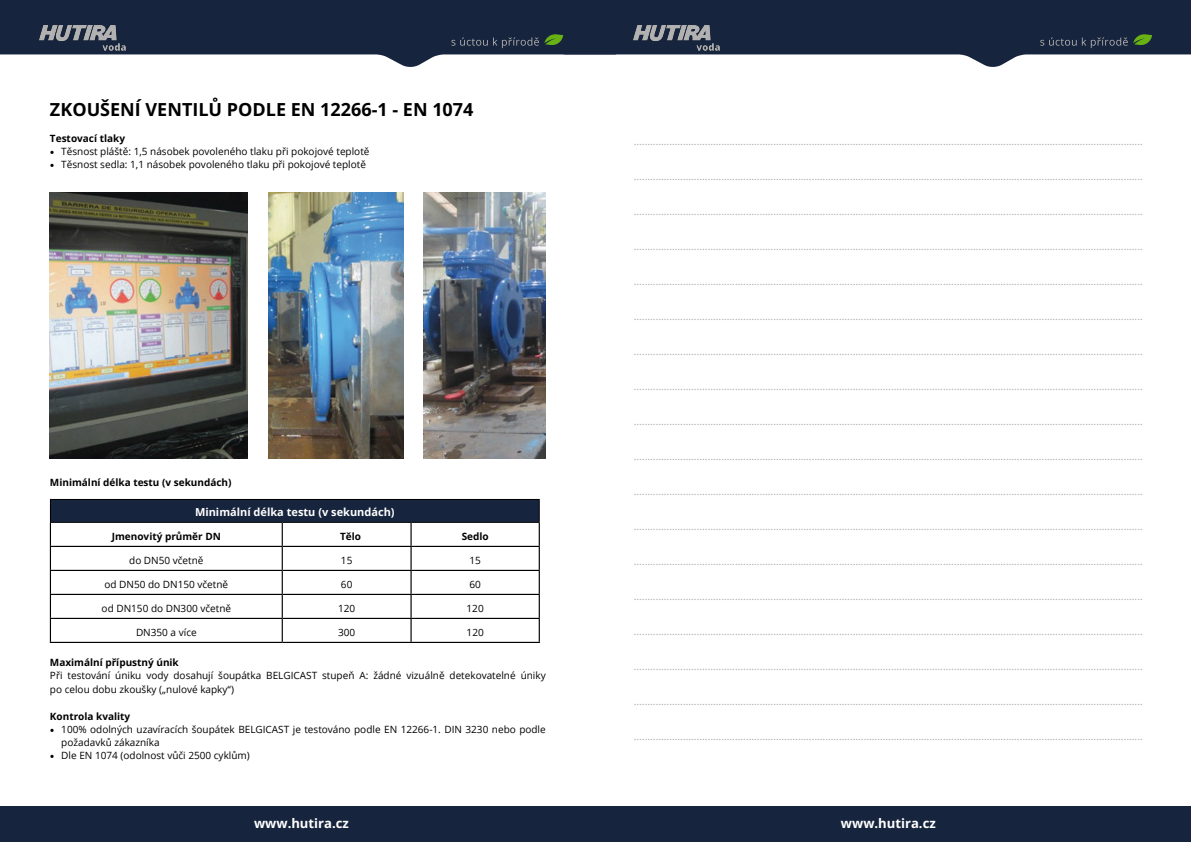
<style>
.page{position:relative;width:1191px;height:842px;background:#fff}
.page>*{position:absolute;margin:0;border:0;box-sizing:border-box;transform-origin:0 0}
.t1{font:700 18px "Open Sans";color:#000}
.t2{font:700 13.1px "Open Sans";color:#fff}
.t3{font:12px "Minion Pro";color:#b3b2b2}
.t4{font:700 11px "Open Sans";color:#fff}
.t5{font:10px/14px "Open Sans";color:#000}
.t6{font:700 10px "Open Sans";color:#000}
.s1{font-family:"Minion Pro";font-size:12px}
</style>
<div class="page">
<img style="left:50px;top:193px;width:198px;height:266px">
<img style="left:268px;top:193px;width:135px;height:266px">
<img style="left:424px;top:193px;width:122px;height:266px">
<div style="left:50px;top:499px;width:489px;height:23px;background:#17243d"></div>
<hr style="left:410px;top:523px;width:2px;height:23px;background:#000">
<hr style="left:50px;top:546px;width:232px;height:1px;background:#000">
<hr style="left:282px;top:546px;width:129px;height:1px;background:#000">
<hr style="left:411px;top:546px;width:129px;height:1px;background:#000">
<hr style="left:410px;top:547px;width:2px;height:23px;background:#000">
<hr style="left:50px;top:570px;width:232px;height:1px;background:#000">
<hr style="left:282px;top:570px;width:129px;height:1px;background:#000">
<hr style="left:411px;top:570px;width:129px;height:1px;background:#000">
<hr style="left:410px;top:571px;width:2px;height:23px;background:#000">
<hr style="left:50px;top:594px;width:232px;height:1px;background:#000">
<hr style="left:282px;top:594px;width:129px;height:1px;background:#000">
<hr style="left:411px;top:594px;width:129px;height:1px;background:#000">
<hr style="left:410px;top:595px;width:2px;height:23px;background:#000">
<hr style="left:50px;top:618px;width:232px;height:1px;background:#000">
<hr style="left:282px;top:618px;width:129px;height:1px;background:#000">
<svg style="left:282px;top:523px;width:1px;height:119px"></svg>
<hr style="left:411px;top:618px;width:129px;height:1px;background:#000">
<hr style="left:410px;top:619px;width:2px;height:23px;background:#000">
<hr style="left:50px;top:642px;width:232px;height:1px;background:#000">
<hr style="left:282px;top:642px;width:129px;height:1px;background:#000">
<hr style="left:411px;top:642px;width:129px;height:1px;background:#000">
<hr style="left:50px;top:499px;width:232px;height:1px;background:#000">
<svg style="left:50px;top:500px;width:1px;height:142px"></svg>
<hr style="left:282px;top:499px;width:129px;height:1px;background:#000">
<hr style="left:411px;top:499px;width:129px;height:1px;background:#000">
<svg style="left:539px;top:500px;width:1px;height:142px"></svg>
<hr style="left:50px;top:522px;width:232px;height:1px;background:#000">
<hr style="left:282px;top:522px;width:129px;height:1px;background:#000">
<hr style="left:411px;top:522px;width:129px;height:1px;background:#000">
<svg style="left:616px;top:0;width:575px;height:67px;fill:#17243d"></svg>
<svg style="left:0;top:0;width:616px;height:67px;fill:#17243d"></svg>
<div style="left:0;top:806px;width:1191px;height:36px;background:#17243d"></div>
<svg style="left:451px;top:34px;width:112px;height:14px;background:#2d3e45"></svg>
<svg style="left:1040px;top:37px;width:87px;height:11px"></svg>
<svg style="left:1133px;top:34px;width:19px;height:12px"></svg>
<img style="left:34px;top:21px;width:110px;height:34px">
<img style="left:627px;top:21px;width:111px;height:34px">
<h1 class="t1" style="left:50px;top:97px;width:425px">ZKOUŠENÍ VENTILŮ PODLE EN 12266-1 - EN 1074</h1>
<p class="t6" style="left:50px;top:131px;width:77px">Testovací tlaky</p>
<p class="t5" style="left:50px;top:144px;width:321px"><span class="s1">•</span> Těsnost pláště: 1,5 násobek povoleného tlaku při pokojové teplotě</p>
<p class="t5" style="left:50px;top:157px;width:317px"><span class="s1">•</span> Těsnost sedla: 1,1 násobek povoleného tlaku při pokojové teplotě</p>
<p class="t6" style="left:50px;top:476px;width:183px">Minimální délka testu (v sekundách)</p>
<p class="t4" style="left:195px;top:504px;width:201px">Minimální délka testu (v sekundách)</p>
<p class="t6" style="left:112px;top:530px;width:111px">Jmenovitý průměr DN</p>
<p class="t6" style="left:340px;top:530px;width:22px">Tělo</p>
<p class="t6" style="left:462px;top:530px;width:28px">Sedlo</p>
<p class="t5" style="left:129px;top:553px;width:76px">do DN50 včetně</p>
<p class="t5" style="left:341px;top:553px;width:13px">15</p>
<p class="t5" style="left:469px;top:553px;width:13px">15</p>
<p class="t5" style="left:104px;top:577px;width:125px">od DN50 do DN150 včetně</p>
<p class="t5" style="left:341px;top:577px;width:13px">60</p>
<p class="t5" style="left:469px;top:577px;width:13px">60</p>
<p class="t5" style="left:102px;top:601px;width:131px">od DN150 do DN300 včetně</p>
<p class="t5" style="left:338px;top:601px;width:19px">120</p>
<p class="t5" style="left:466px;top:601px;width:19px">120</p>
<p class="t5" style="left:136px;top:625px;width:62px">DN350 a více</p>
<p class="t5" style="left:338px;top:625px;width:19px">300</p>
<p class="t5" style="left:466px;top:625px;width:19px">120</p>
<p class="t6" style="left:50px;top:656px;width:130px">Maximální přípustný únik</p>
<p class="t5" style="left:50px;top:669px;width:497px">Při testování úniku vody dosahují šoupátka BELGICAST stupeň A: žádné vizuálně detekovatelné úniky po celou dobu zkoušky („nulové kapky“)</p>
<p class="t6" style="left:50px;top:710px;width:82px">Kontrola kvality</p>
<p class="t5" style="left:61px;top:723px;width:486px;line-height:13px;text-indent:-11px"><span class="s1">•</span> 100% odolných uzavíracích šoupátek BELGICAST je testováno podle EN 12266-1. DIN 3230 nebo podle požadavků zákazníka</p>
<p class="t5" style="left:50px;top:749px;width:201px"><span class="s1">•</span> Dle EN 1074 (odolnost vůči 2500 cyklům)</p>
<p class="t3" style="left:634px;top:133px;width:510px">..........................................................................................................................................................................................</p>
<p class="t3" style="left:634px;top:168px;width:510px">..........................................................................................................................................................................................</p>
<p class="t3" style="left:634px;top:203px;width:510px">..........................................................................................................................................................................................</p>
<p class="t3" style="left:634px;top:238px;width:510px">..........................................................................................................................................................................................</p>
<p class="t3" style="left:634px;top:273px;width:510px">..........................................................................................................................................................................................</p>
<p class="t3" style="left:634px;top:308px;width:510px">..........................................................................................................................................................................................</p>
<p class="t3" style="left:634px;top:343px;width:510px">..........................................................................................................................................................................................</p>
<p class="t3" style="left:634px;top:378px;width:510px">..........................................................................................................................................................................................</p>
<p class="t3" style="left:634px;top:413px;width:510px">..........................................................................................................................................................................................</p>
<p class="t3" style="left:634px;top:448px;width:510px">..........................................................................................................................................................................................</p>
<p class="t3" style="left:634px;top:483px;width:510px">..........................................................................................................................................................................................</p>
<p class="t3" style="left:634px;top:518px;width:510px">..........................................................................................................................................................................................</p>
<p class="t3" style="left:634px;top:553px;width:510px">..........................................................................................................................................................................................</p>
<p class="t3" style="left:634px;top:588px;width:510px">..........................................................................................................................................................................................</p>
<p class="t3" style="left:634px;top:623px;width:510px">..........................................................................................................................................................................................</p>
<p class="t3" style="left:634px;top:658px;width:510px">..........................................................................................................................................................................................</p>
<p class="t3" style="left:634px;top:693px;width:510px">..........................................................................................................................................................................................</p>
<p class="t3" style="left:634px;top:728px;width:510px">..........................................................................................................................................................................................</p>
<p class="t2" style="left:254px;top:814px;width:96px">www.hutira.cz</p>
<p class="t2" style="left:841px;top:814px;width:96px">www.hutira.cz</p>
</div>
